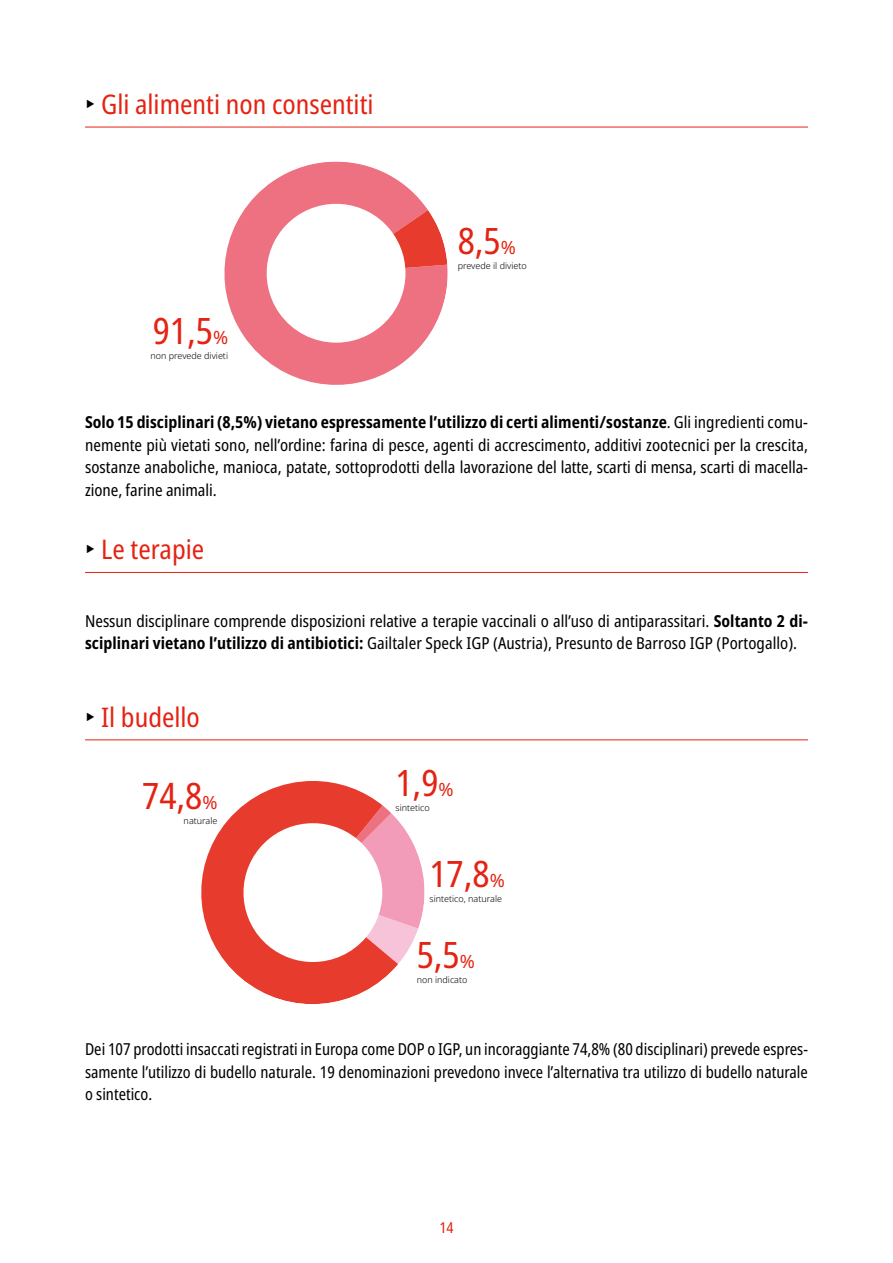
<style>
.page{position:relative;width:893px;height:1263px;background:#fff}
.page>*{position:absolute;margin:0;border:0;box-sizing:border-box;transform-origin:0 0}
.t1{font:condensed 36.45px "Noto Sans";color:#e42313}
.t2{font:condensed 27px "Noto Sans";color:#e42313}
.t3{font:condensed 16.5px/22.5px "Noto Sans";color:#000;text-align:justify}
.t4{font:condensed 15px "Noto Sans";color:#e42313}
.t5{font:300 9px "Noto Sans";color:#000}
.s1{color:#000}
.s2{font-stretch:normal;font-size:18.15px}
.s3{font-weight:700}
</style>
<div class="page">
<hr style="left:85px;top:127px;width:723px;height:1px;background:#e42313">
<hr style="left:85px;top:572px;width:723px;height:1px;background:#e42313">
<hr style="left:85px;top:739px;width:723px;height:1px;background:#e42313">
<svg style="left:224px;top:162px;width:224px;height:223px"></svg>
<svg style="left:336px;top:210px;width:111px;height:63px"></svg>
<svg style="left:398px;top:821px;width:27px;height:143px"></svg>
<svg style="left:201px;top:781px;width:197px;height:223px"></svg>
<h2 class="t2" style="left:85px;top:85px;width:290px"><span class="s1">‣</span> Gli alimenti non consentiti</h2>
<h1 class="t1" style="left:153px;top:306px;width:77px">91,5<span class="s2">%</span></h1>
<p class="t5" style="left:150px;top:350px;width:79px">non prevede divieti</p>
<h1 class="t1" style="left:458px;top:215px;width:60px">8,5<span class="s2">%</span></h1>
<p class="t5" style="left:458px;top:259px;width:71px">prevede il divieto</p>
<p class="t3" style="left:85px;top:411px;width:724px"><span class="s3">Solo 15 disciplinari (8,5%) vietano espressamente l’utilizzo di certi alimenti/sostanze</span>. Gli ingredienti comu&shy;nemente più vietati sono, nell’ordine: farina di pesce, agenti di accrescimento, additivi zootecnici per la crescita, sostanze anaboliche, manioca, patate, sottoprodotti della lavorazione del latte, scarti di mensa, scarti di macella&shy;zione, farine animali.</p>
<h2 class="t2" style="left:85px;top:531px;width:121px"><span class="s1">‣</span> Le terapie</h2>
<p class="t3" style="left:85px;top:610px;width:724px">Nessun disciplinare comprende disposizioni relative a terapie vaccinali o all’uso di antiparassitari. <span class="s3">Soltanto 2 di&shy;sciplinari vietano l’utilizzo di antibiotici:</span> Gailtaler Speck IGP (Austria), Presunto de Barroso IGP (Portogallo).</p>
<h2 class="t2" style="left:85px;top:698px;width:116px"><span class="s1">‣</span> Il budello</h2>
<h1 class="t1" style="left:142px;top:770px;width:77px">74,8<span class="s2">%</span></h1>
<p class="t5" style="left:184px;top:815px;width:35px">naturale</p>
<h1 class="t1" style="left:395px;top:757px;width:60px">1,9<span class="s2">%</span></h1>
<p class="t5" style="left:395px;top:801px;width:36px">sintetico</p>
<h1 class="t1" style="left:429px;top:848px;width:77px">17,8<span class="s2">%</span></h1>
<p class="t5" style="left:429px;top:892px;width:74px">sintetico, naturale</p>
<h1 class="t1" style="left:417px;top:930px;width:60px">5,5<span class="s2">%</span></h1>
<p class="t5" style="left:417px;top:974px;width:52px">non indicato</p>
<p class="t3" style="left:85px;top:1038px;width:724px">Dei 107 prodotti insaccati registrati in Europa come DOP o IGP, un incoraggiante 74,8% (80 disciplinari) prevede espres&shy;samente l’utilizzo di budello naturale. 19 denominazioni prevedono invece l’alternativa tra utilizzo di budello naturale o sintetico.</p>
<p class="t4" style="left:439px;top:1217px;width:16px">14</p>
</div>
